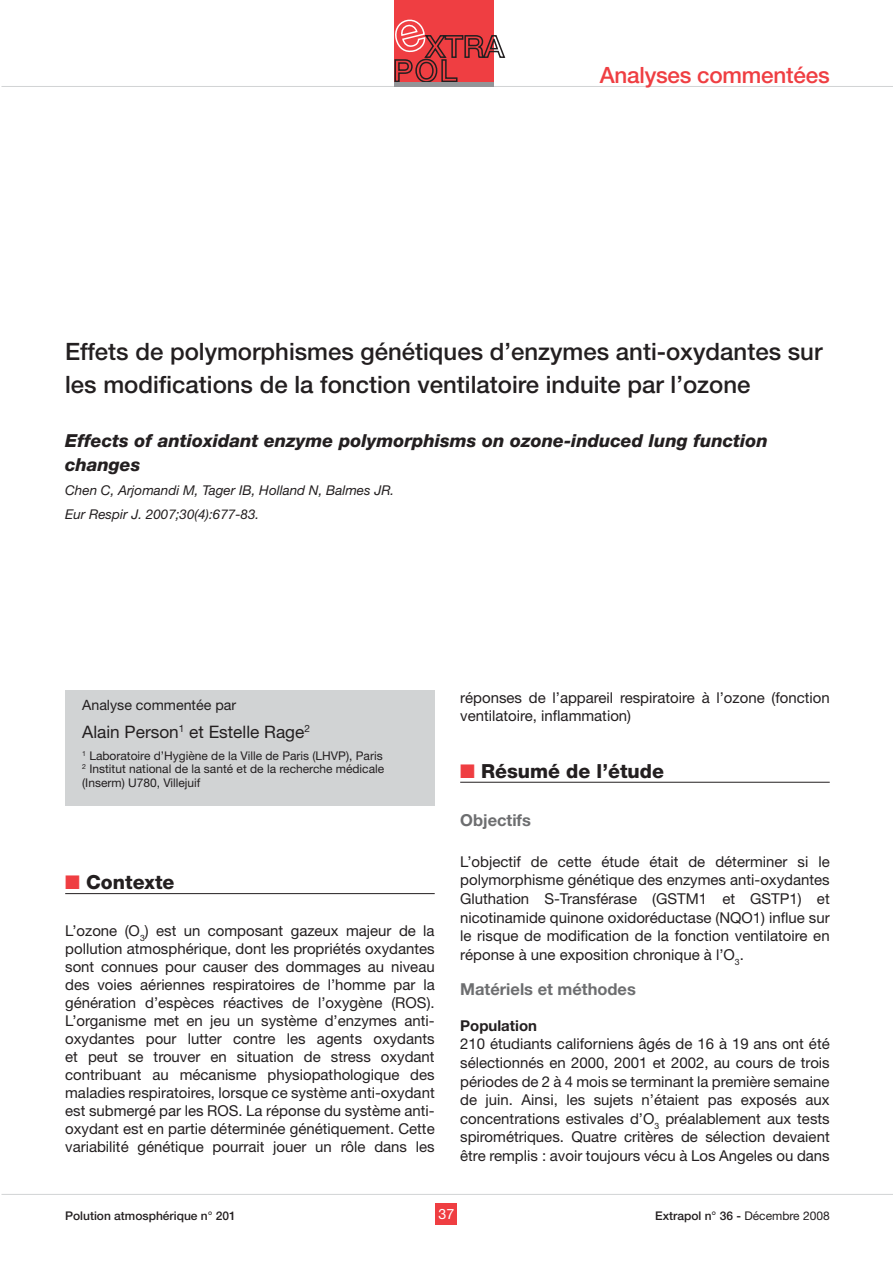
<style>
.page{position:relative;width:893px;height:1263px;background:#fff}
.page>*{position:absolute;margin:0;border:0;box-sizing:border-box;transform-origin:0 0}
.t1{font:500 24px/33px "Helvetica Neue";color:#231f20}
.t2{font:500 22.5px "Helvetica Neue";letter-spacing:-.01em;color:#ef3e42}
.t3{font:800 19.5px "Helvetica Neue";color:#231f20}
.t4{font:italic 800 18px/24px "Helvetica Neue";color:#231f20}
.t5{font:17.25px "Helvetica Neue";color:#231f20}
.t6{font:700 16.5px "Helvetica Neue";color:#6d6e70}
.t7{font:15px/18px "Helvetica Neue";color:#231f20;text-align:justify}
.t8{font:700 15px "Helvetica Neue";color:#231f20}
.t9{font:14.25px "Helvetica Neue";color:#231f20}
.t10{font:14.25px "Helvetica Neue";color:#fff}
.t11{font:italic 13.5px/24px "Helvetica Neue";color:#231f20}
.t12{font:12px/13.5px "Helvetica Neue";color:#231f20}
.t13{font:500 12px "Helvetica Neue";color:#231f20}
.s1{color:#ef3e42}
.s2{font-weight:400}
</style>
<div class="page">
<hr style="left:1px;top:86px;width:891px;height:1px;background:#d1d3d4">
<hr style="left:1px;top:1194px;width:891px;height:1px;background:#d1d3d4">
<div style="left:436px;top:1203px;width:21px;height:21px;background:#ef3e42"></div>
<div style="left:394px;top:0;width:100px;height:87px;background:#ef3e42"></div>
<svg style="left:394px;top:19px;width:112px;height:64px"></svg>
<hr style="left:394px;top:83px;width:99px;height:4px;background:#939598">
<hr style="left:65px;top:893px;width:369px;height:1px;background:#231f20">
<hr style="left:460px;top:782px;width:369px;height:1px;background:#231f20">
<div style="left:65px;top:690px;width:369px;height:116px;background:#d1d3d4"></div>
<h2 class="t2" style="left:599px;top:67px;width:231px">Analyses commentées</h2>
<h1 class="t1" style="left:65px;top:337px;width:758px">Effets de polymorphismes génétiques d’enzymes anti-oxydantes sur les modifications de la fonction ventilatoire induite par l’ozone</h1>
<p class="t4" style="left:65px;top:430px;width:704px">Effects of antioxidant enzyme polymorphisms on ozone-induced lung function changes</p>
<p class="t11" style="left:65px;top:479px;width:331px">Chen C, Arjomandi M, Tager IB, Holland N, Balmes JR.<br>Eur Respir J. 2007;30(4):677-83.</p>
<p class="t9" style="left:82px;top:699px;width:155px">Analyse commentée par</p>
<p class="t5" style="left:82px;top:726px;width:229px">Alain Person<sup>1</sup> et Estelle Rage<sup>2</sup></p>
<p class="t12" style="left:82px;top:750px;width:303px"><sup>1</sup> Laboratoire d’Hygiène de la Ville de Paris (LHVP), Paris<br><sup>2</sup> Institut national de la santé et de la recherche médicale (Inserm) U780, Villejuif</p>
<h3 class="t3" style="left:65px;top:875px;width:111px"><span class="s1">■</span> Contexte</h3>
<p class="t7" style="left:65px;top:924px;width:371px">L’ozone (O<sub>3</sub>) est un composant gazeux majeur de la pollution atmosphérique, dont les propriétés oxydantes sont connues pour causer des dommages au niveau des voies aériennes respiratoires de l’homme par la génération d’espèces réactives de l’oxygène (ROS).<br>L’organisme met en jeu un système d’enzymes anti&shy;oxydantes pour lutter contre les agents oxydants et peut se trouver en situation de stress oxydant contribuant au mécanisme physiopathologique des maladies respiratoires, lorsque ce système anti-oxydant est submergé par les ROS. La réponse du système anti&shy;oxydant est en partie déterminée génétiquement. Cette variabilité génétique pourrait jouer un rôle dans les</p>
<p class="t7" style="left:460px;top:690px;width:371px;line-height:18.6px">réponses de l’appareil respiratoire à l’ozone (fonction ventilatoire, inflammation)</p>
<h3 class="t3" style="left:460px;top:764px;width:205px"><span class="s1">■</span> Résumé de l’étude</h3>
<p class="t6" style="left:460px;top:814px;width:72px">Objectifs</p>
<p class="t7" style="left:460px;top:854px;width:371px;line-height:18.6px">L’objectif de cette étude était de déterminer si le polymorphisme génétique des enzymes anti-oxydantes Gluthation S-Transférase (GSTM1 et GSTP1) et nicotinamide quinone oxidoréductase (NQO1) influe sur le risque de modification de la fonction ventilatoire en réponse à une exposition chronique à l’O<sub>3</sub>.</p>
<p class="t6" style="left:460px;top:984px;width:177px">Matériels et méthodes</p>
<p class="t8" style="left:460px;top:1020px;width:78px">Population</p>
<p class="t7" style="left:460px;top:1036px;width:371px;line-height:18.6px">210 étudiants californiens âgés de 16 à 19 ans ont été sélectionnés en 2000, 2001 et 2002, au cours de trois périodes de 2 à 4 mois se terminant la première semaine de juin. Ainsi, les sujets n’étaient pas exposés aux concentrations estivales d’O<sub>3</sub> préalablement aux tests spirométriques. Quatre critères de sélection devaient être remplis : avoir toujours vécu à Los Angeles ou dans</p>
<p class="t13" style="left:65px;top:1212px;width:172px">Polution atmosphérique n° 201</p>
<p class="t10" style="left:438px;top:1209px;width:17px">37</p>
<p class="t13" style="left:655px;top:1212px;width:176px">Extrapol n° 36 - <span class="s2">Décembre 2008</span></p>
</div>
